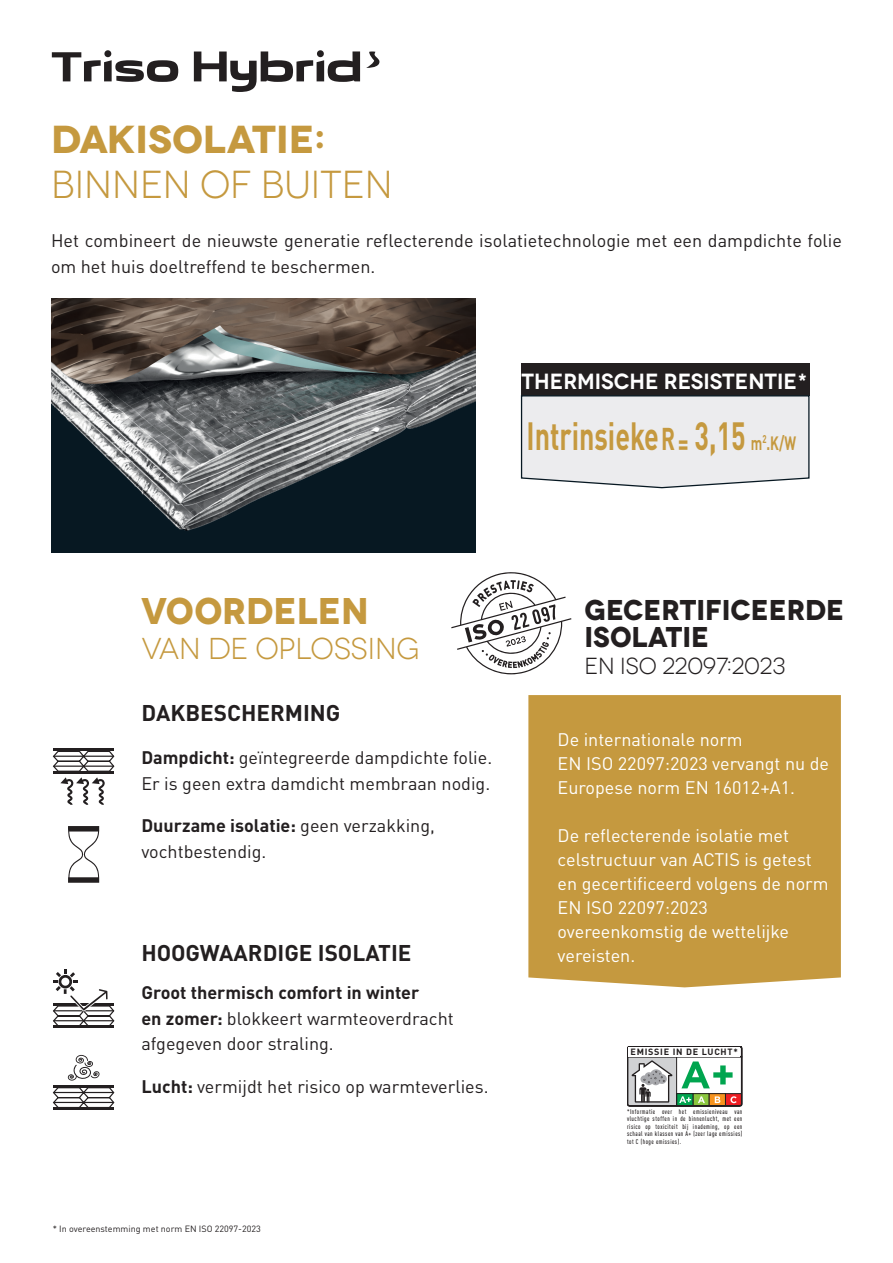
<style>
.page{position:relative;width:893px;height:1263px;background:#fff}
.page>*{position:absolute;margin:0;border:0;box-sizing:border-box;transform-origin:0 0}
.t1{font:39px "Novecentowide";color:#c5993f;scale:.95 1}
.t2{font:700 39px "Novecentowide";color:#c5993f}
.t3{font:700 38.85px "DIN Pro";color:#c5993f;scale:.69 1}
.t4{font:700 37.2px "Novecentowide";color:#c5993f;scale:.95 1}
.t5{font:30.15px "Novecentowide";letter-spacing:-.005em;color:#c5993f;scale:.95 1}
.t6{font:700 28.65px/26.8px "Novecentowide";color:#231f20;scale:.95 1}
.t7{font:23.25px "Novecentowide";color:#231f20;scale:.95 1}
.t8{font:700 22.5px "DIN Pro";color:#231f20}
.t9{font:600 21.9px "Novecentowide";color:#fff;scale:.95 1}
.t10{font:18px/25.5px "DIN Pro";color:#231f20}
.t11{font:18px/24px "DIN Pro";color:#fff}
.t12{font:9px "DIN Pro";color:#231f20}
.t13{font:700 9px "DIN";letter-spacing:.08em;color:#231f20}
.t14{font:500 condensed 6.75px/7.5px "DIN Pro";letter-spacing:.08em;color:#231f20;text-align:justify;scale:.93 1}
.s1{font-size:31.05px}
.s2{font-size:27.6px}
.s3{font-size:19.05px}
.s4{font-weight:700}
</style>
<div class="page">
<svg style="left:52px;top:50px;width:308px;height:42px"></svg>
<svg style="left:366px;top:51px;width:13px;height:17px"></svg>
<svg style="left:68px;top:826px;width:31px;height:57px"></svg>
<img style="left:51px;top:298px;width:424px;height:255px">
<hr style="left:54px;top:1026px;width:60px;height:2px;background:#231f20">
<svg style="left:53px;top:969px;width:62px;height:58px"></svg>
<hr style="left:54px;top:1107px;width:60px;height:3px;background:#231f20">
<svg style="left:52px;top:1055px;width:63px;height:54px"></svg>
<hr style="left:54px;top:749px;width:60px;height:2px;background:#231f20">
<svg style="left:52px;top:750px;width:63px;height:55px"></svg>
<div style="left:521px;top:363px;width:288px;height:33px;background:#231f20"></div>
<svg style="left:520px;top:395px;width:290px;height:94px;background:#e5e5e7"></svg>
<div style="left:528px;top:695px;width:313px;height:292px;background:#c5993f"></div>
<svg style="left:627px;top:1046px;width:115px;height:60px"></svg>
<div style="left:628px;top:1047px;width:112px;height:9px;background:#fff"></div>
<svg style="left:451px;top:572px;width:120px;height:103px"></svg>
<h1 class="t2" style="left:51px;top:115px;width:276px">DAKISOLATIE:</h1>
<h1 class="t1" style="left:51px;top:162px;width:361px">BINNEN OF BUITEN</h1>
<p class="t10" style="left:51px;top:226px;width:792px">Het combineert de nieuwste generatie reflecterende isolatietechnologie met een dampdichte folie om het huis doeltreffend te beschermen.</p>
<p class="t9" style="left:522px;top:368px;width:303px">THERMISCHE RESISTENTIE*</p>
<h2 class="t3" style="left:527px;top:403px;width:392px">Intrinsieke<span class="s1">R</span><span class="s2">=</span> 3,15 <span class="s3">m</span><sup>2</sup><span class="s3">.K/W</span></h2>
<h3 class="t4" style="left:141px;top:588px;width:241px">VOORDELEN</h3>
<h3 class="t5" style="left:141px;top:631px;width:294px">VAN DE OPLOSSING</h3>
<p class="t8" style="left:141px;top:694px;width:201px">DAKBESCHERMING</p>
<p class="t10" style="left:141px;top:743px;width:352px"><span class="s4">Dampdicht:</span> geïntegreerde dampdichte folie.<br>Er is geen extra damdicht membraan nodig.</p>
<p class="t10" style="left:141px;top:811px;width:295px"><span class="s4">Duurzame isolatie:</span> geen verzakking, vochtbestendig.</p>
<p class="t8" style="left:141px;top:934px;width:272px">HOOGWAARDIGE ISOLATIE</p>
<p class="t10" style="left:141px;top:978px;width:314px"><span class="s4">Groot thermisch comfort in winter<br>en zomer:</span> blokkeert warmteoverdracht afgegeven door straling.</p>
<p class="t10" style="left:141px;top:1072px;width:349px"><span class="s4">Lucht:</span> vermijdt het risico op warmteverlies.</p>
<p class="t12" style="left:53px;top:1221px;width:210px">* In overeenstemming met norm EN ISO 22097-2023</p>
<h3 class="t6" style="left:584px;top:597px;width:275px">GECERTIFICEERDE<br>ISOLATIE</h3>
<p class="t7" style="left:584px;top:652px;width:213px">EN ISO 22097:2023</p>
<p class="t11" style="left:558px;top:725px;width:273px">De internationale norm<br>EN ISO 22097:2023 vervangt nu de<br>Europese norm EN 16012+A1.</p>
<p class="t11" style="left:558px;top:821px;width:273px">De reflecterende isolatie met celstructuur van ACTIS is getest en gecertificeerd volgens de norm<br>EN ISO 22097:2023 overeenkomstig de wettelijke vereisten.</p>
<p class="t13" style="left:630px;top:1046px;width:109px">EMISSIE IN DE LUCHT*</p>
<p class="t14" style="left:627px;top:1107px;width:126px">*Informatie over het emissieniveau van vluchtige stoffen in de binnenlucht, met een risico op toxiciteit bij inademing, op een schaal van klassen van A+ (zeer lage emissies) tot C (hoge emissies).</p>
</div>
